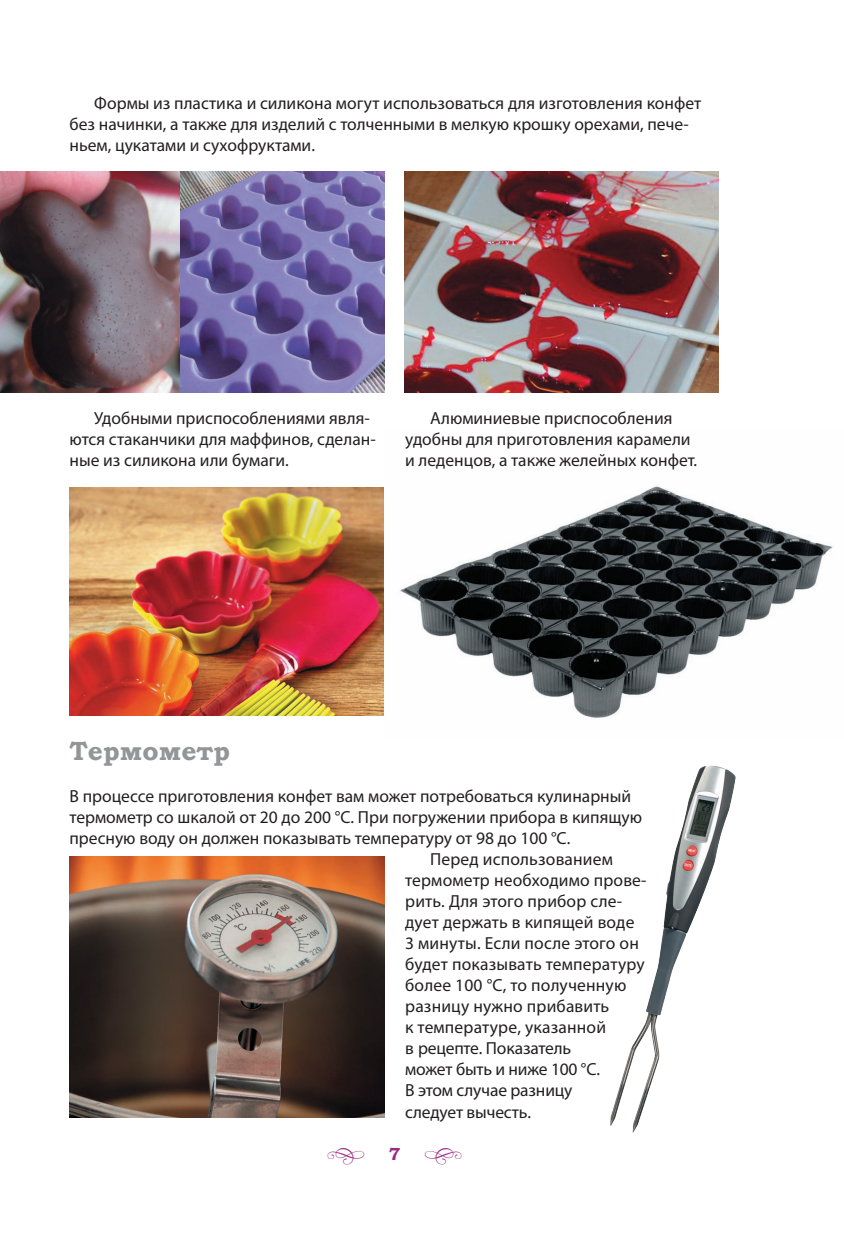
<style>
.page{position:relative;width:844px;height:1241px;background:#fff}
.page>*{position:absolute;margin:0;border:0;box-sizing:border-box;transform-origin:0 0}
.zagolovok_3{font:700 26.25px "Bookman Old Style";color:#939598}
.text{font:17.5px/21px "Myriad Pro";color:#231f20}
.t1{font:17.5px "Nat Vignette One";color:#9a2985}
.t2{font:700 17.5px "Bookman Old Style";color:#9a2985}
</style>
<div class="page">
<img style="left:70px;top:487px;width:314px;height:228px">
<img style="left:400px;top:486px;width:433px;height:232px">
<img style="left:69px;top:856px;width:315px;height:261px">
<img style="left:404px;top:172px;width:314px;height:220px">
<img style="left:0;top:172px;width:180px;height:220px">
<img style="left:180px;top:172px;width:204px;height:220px">
<img style="left:679px;top:765px;width:31px;height:72px">
<p class="text" style="left:69px;top:92px;width:633px;text-indent:25px">Формы из пластика и силикона могут использоваться для изготовления конфет без начинки, а также для изделий с толченными в мелкую крошку орехами, пече&shy;ньем, цукатами и сухофруктами.</p>
<p class="text" style="left:69px;top:407px;width:308px;text-indent:25px">Удобными приспособлениями явля&shy;ются стаканчики для маффинов, сделан&shy;ные из силикона или бумаги.</p>
<p class="text" style="left:405px;top:407px;width:293px;text-align:center">Алюминиевые приспособления удобны для приготовления карамели и леденцов, а также желейных конфет.</p>
<p class="zagolovok_3" style="left:69px;top:732px;width:162px">Термометр</p>
<p class="text" style="left:69px;top:785px;width:574px">В процессе приготовления конфет вам может потребоваться кулинарный термометр со шкалой от 20 до 200 °С. При погружении прибора в кипящую пресную воду он должен показывать температуру от 98 до 100 °С.</p>
<p class="text" style="left:405px;top:848px;width:243px;text-indent:25px">Перед использованием термометр необходимо прове&shy;рить. Для этого прибор сле&shy;дует держать в кипящей воде<br>3 минуты. Если после этого он будет показывать температуру более 100 °С, то полученную разницу нужно прибавить<br>к температуре, указанной<br>в рецепте. Показатель<br>может быть и ниже 100 °С.<br>В этом случае разницу<br>следует вычесть.</p>
<p class="t1" style="left:327px;top:1146px;width:39px">t</p>
<p class="t2" style="left:389px;top:1140px;width:13px">7</p>
</div>
